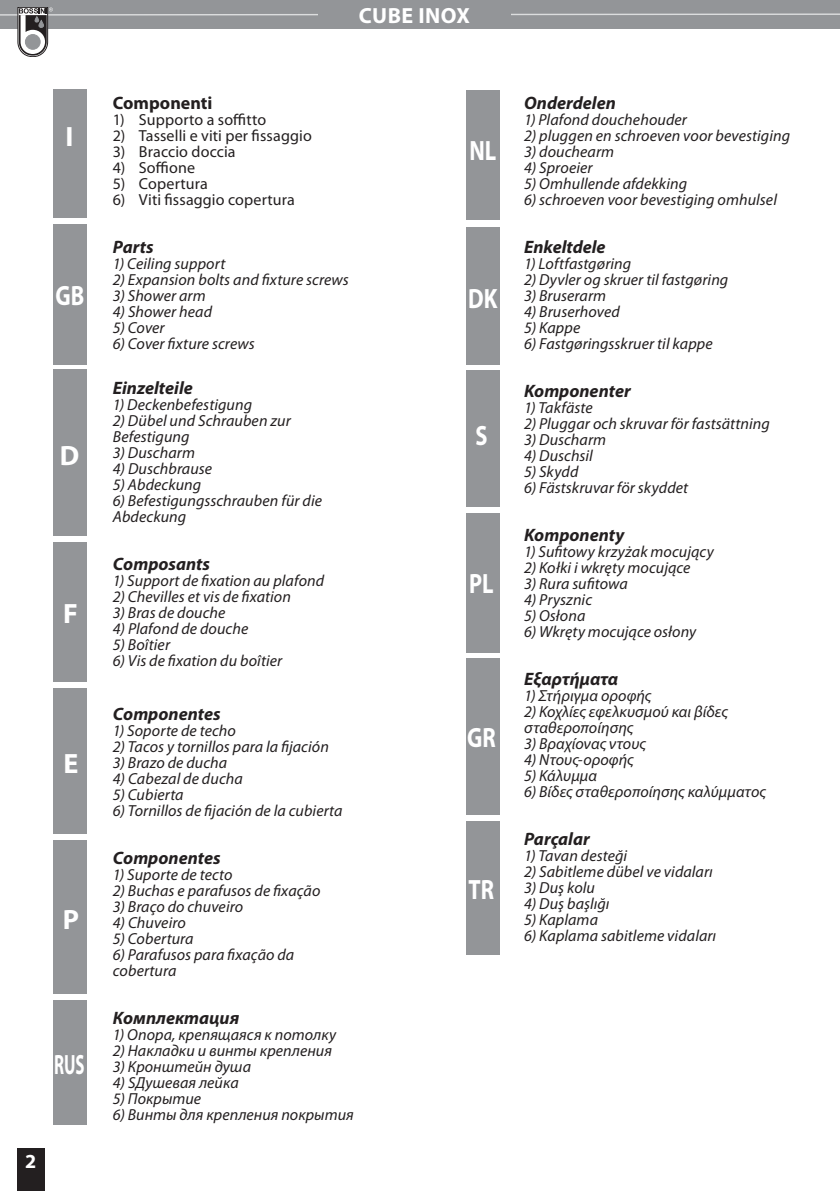
<style>
.page{position:relative;width:840px;height:1191px;background:#fff}
.page>*{position:absolute;margin:0;border:0;box-sizing:border-box;transform-origin:0 0}
.t1{font:700 28px "Myriad Pro";color:#fff;scale:.8 1}
.t2{font:700 28px "Myriad Pro";color:#fff}
.t3{font:700 28px "Myriad Pro";color:#fff;scale:.6 1}
.t4{font:700 22px "Myriad Pro";letter-spacing:.02em;color:#fff}
.t5{font:700 20px "Myriad Pro";color:#fff}
.t6{font:italic 700 18px "Myriad Pro";color:#231f20}
.t7{font:700 18px "Myriad Pro";color:#231f20}
.t8{font:italic 16px/16px "Myriad Pro";letter-spacing:.005em;color:#231f20}
.t9{font:16px "Myriad Pro";letter-spacing:.01em;color:#231f20}
</style>
<div class="page">
<div style="left:17px;top:1148px;width:28px;height:43px;background:#231f20"></div>
<div style="left:0;top:0;width:839px;height:28px;background:#939598"></div>
<svg style="left:0;top:7px;width:839px;height:50px"></svg>
<div style="left:317px;top:1px;width:193px;height:27px;background:#939598"></div>
<div style="left:53px;top:90px;width:34px;height:128px;background:#939598"></div>
<div style="left:53px;top:224px;width:34px;height:141px;background:#939598"></div>
<div style="left:53px;top:370px;width:34px;height:166px;background:#939598"></div>
<div style="left:53px;top:542px;width:34px;height:140px;background:#939598"></div>
<div style="left:53px;top:688px;width:34px;height:146px;background:#939598"></div>
<div style="left:53px;top:840px;width:34px;height:154px;background:#939598"></div>
<div style="left:53px;top:1000px;width:34px;height:125px;background:#939598"></div>
<div style="left:465px;top:90px;width:34px;height:130px;background:#939598"></div>
<div style="left:465px;top:227px;width:34px;height:137px;background:#939598"></div>
<div style="left:465px;top:821px;width:34px;height:133px;background:#939598"></div>
<div style="left:465px;top:370px;width:34px;height:136px;background:#939598"></div>
<div style="left:465px;top:513px;width:34px;height:139px;background:#939598"></div>
<div style="left:465px;top:658px;width:34px;height:157px;background:#939598"></div>
<h2 class="t4" style="left:358px;top:7px;width:113px">CUBE INOX</h2>
<h1 class="t2" style="left:65px;top:126px;width:9px">I</h1>
<h1 class="t1" style="left:55px;top:285px;width:38px">GB</h1>
<h1 class="t2" style="left:60px;top:445px;width:21px">D</h1>
<h1 class="t2" style="left:63px;top:602px;width:16px">F</h1>
<h1 class="t2" style="left:63px;top:752px;width:16px">E</h1>
<h1 class="t2" style="left:63px;top:909px;width:18px">P</h1>
<h1 class="t3" style="left:54px;top:1054px;width:52px">RUS</h1>
<p class="t5" style="left:25px;top:1154px;width:13px">2</p>
<p class="t7" style="left:113px;top:96px;width:101px">Componenti</p>
<p class="t9" style="left:113px;top:114px;width:155px">1) Supporto a soffitto</p>
<p class="t9" style="left:113px;top:130px;width:200px">2) Tasselli e viti per fissaggio</p>
<p class="t9" style="left:113px;top:146px;width:124px">3) Braccio doccia</p>
<p class="t9" style="left:113px;top:162px;width:84px">4) Soffione</p>
<p class="t9" style="left:113px;top:178px;width:97px">5) Copertura</p>
<p class="t9" style="left:113px;top:194px;width:183px">6) Viti fissaggio copertura</p>
<p class="t6" style="left:113px;top:240px;width:42px">Parts</p>
<p class="t8" style="left:113px;top:257px;width:114px">1) Ceiling support</p>
<p class="t8" style="left:113px;top:273px;width:237px">2) Expansion bolts and fixture screws</p>
<p class="t8" style="left:113px;top:289px;width:94px">3) Shower arm</p>
<p class="t8" style="left:113px;top:305px;width:101px">4) Shower head</p>
<p class="t8" style="left:113px;top:321px;width:53px">5) Cover</p>
<p class="t8" style="left:113px;top:337px;width:143px">6) Cover fixture screws</p>
<p class="t6" style="left:113px;top:381px;width:81px">Einzelteile</p>
<p class="t8" style="left:113px;top:398px;width:141px">1) Deckenbefestigung</p>
<p class="t8" style="left:113px;top:414px;width:179px">2) Dübel und Schrauben zur<br>Befestigung</p>
<p class="t8" style="left:113px;top:446px;width:84px">3) Duscharm</p>
<p class="t8" style="left:113px;top:462px;width:101px">4) Duschbrause</p>
<p class="t8" style="left:113px;top:478px;width:90px">5) Abdeckung</p>
<p class="t8" style="left:113px;top:494px;width:211px">6) Befestigungsschrauben für die<br>Abdeckung</p>
<p class="t6" style="left:113px;top:557px;width:99px">Composants</p>
<p class="t8" style="left:113px;top:574px;width:213px">1) Support de fixation au plafond</p>
<p class="t8" style="left:113px;top:590px;width:179px">2) Chevilles et vis de fixation</p>
<p class="t8" style="left:113px;top:606px;width:114px">3) Bras de douche</p>
<p class="t8" style="left:113px;top:622px;width:137px">4) Plafond de douche</p>
<p class="t8" style="left:113px;top:638px;width:59px">5) Boîtier</p>
<p class="t8" style="left:113px;top:654px;width:171px">6) Vis de fixation du boîtier</p>
<p class="t6" style="left:113px;top:707px;width:109px">Componentes</p>
<p class="t8" style="left:113px;top:724px;width:124px">1) Soporte de techo</p>
<p class="t8" style="left:113px;top:740px;width:217px">2) Tacos y tornillos para la fijación</p>
<p class="t8" style="left:113px;top:756px;width:116px">3) Brazo de ducha</p>
<p class="t8" style="left:113px;top:772px;width:131px">4) Cabezal de ducha</p>
<p class="t8" style="left:113px;top:788px;width:72px">5) Cubierta</p>
<p class="t8" style="left:113px;top:804px;width:231px">6) Tornillos de fijación de la cubierta</p>
<p class="t6" style="left:113px;top:851px;width:109px">Componentes</p>
<p class="t8" style="left:113px;top:868px;width:121px">1) Suporte de tecto</p>
<p class="t8" style="left:113px;top:884px;width:209px">2) Buchas e parafusos de fixação</p>
<p class="t8" style="left:113px;top:900px;width:132px">3) Braço do chuveiro</p>
<p class="t8" style="left:113px;top:916px;width:74px">4) Chuveiro</p>
<p class="t8" style="left:113px;top:932px;width:82px">5) Cobertura</p>
<p class="t8" style="left:113px;top:948px;width:183px">6) Parafusos para fixação da cobertura</p>
<p class="t6" style="left:113px;top:1011px;width:128px">Комплектация</p>
<p class="t8" style="left:113px;top:1028px;width:225px">1) Опора, крепящаяся к потолку</p>
<p class="t8" style="left:113px;top:1044px;width:220px">2) Накладки и винты крепления</p>
<p class="t8" style="left:113px;top:1060px;width:140px">3) Кронштейн душа</p>
<p class="t8" style="left:113px;top:1076px;width:127px">4) SДушевая лейка</p>
<p class="t8" style="left:113px;top:1092px;width:90px">5) Покрытие</p>
<p class="t8" style="left:113px;top:1108px;width:242px">6) Винты для крепления покрытия</p>
<h1 class="t1" style="left:469px;top:140px;width:35px">NL</h1>
<h1 class="t1" style="left:468px;top:288px;width:38px">DK</h1>
<h1 class="t1" style="left:475px;top:425px;width:17px">S</h1>
<h1 class="t1" style="left:469px;top:573px;width:32px">PL</h1>
<h1 class="t1" style="left:467px;top:726px;width:37px">GR</h1>
<h1 class="t1" style="left:468px;top:879px;width:33px">TR</h1>
<p class="t6" style="left:524px;top:96px;width:93px">Onderdelen</p>
<p class="t8" style="left:524px;top:113px;width:164px">1) Plafond douchehouder</p>
<p class="t8" style="left:524px;top:129px;width:267px">2) pluggen en schroeven voor bevestiging</p>
<p class="t8" style="left:524px;top:145px;width:91px">3) douchearm</p>
<p class="t8" style="left:524px;top:161px;width:70px">4) Sproeier</p>
<p class="t8" style="left:524px;top:177px;width:164px">5) Omhullende afdekking</p>
<p class="t8" style="left:524px;top:193px;width:254px">6) schroeven voor bevestiging omhulsel</p>
<p class="t6" style="left:524px;top:240px;width:83px">Enkeltdele</p>
<p class="t8" style="left:524px;top:257px;width:109px">1) Loftfastgøring</p>
<p class="t8" style="left:524px;top:273px;width:205px">2) Dyvler og skruer til fastgøring</p>
<p class="t8" style="left:524px;top:289px;width:83px">3) Bruserarm</p>
<p class="t8" style="left:524px;top:305px;width:97px">4) Bruserhoved</p>
<p class="t8" style="left:524px;top:321px;width:58px">5) Kappe</p>
<p class="t8" style="left:524px;top:337px;width:190px">6) Fastgøringsskruer til kappe</p>
<p class="t6" style="left:524px;top:384px;width:108px">Komponenter</p>
<p class="t8" style="left:524px;top:401px;width:70px">1) Takfäste</p>
<p class="t8" style="left:524px;top:417px;width:247px">2) Pluggar och skruvar för fastsättning</p>
<p class="t8" style="left:524px;top:433px;width:84px">3) Duscharm</p>
<p class="t8" style="left:524px;top:449px;width:70px">4) Duschsil</p>
<p class="t8" style="left:524px;top:465px;width:56px">5) Skydd</p>
<p class="t8" style="left:524px;top:481px;width:165px">6) Fästskruvar för skyddet</p>
<p class="t6" style="left:524px;top:528px;width:102px">Komponenty</p>
<p class="t8" style="left:524px;top:545px;width:191px">1) Sufitowy krzyżak mocujący</p>
<p class="t8" style="left:524px;top:561px;width:168px">2) Kołki i wkręty mocujące</p>
<p class="t8" style="left:524px;top:577px;width:105px">3) Rura sufitowa</p>
<p class="t8" style="left:524px;top:593px;width:69px">4) Prysznic</p>
<p class="t8" style="left:524px;top:609px;width:63px">5) Osłona</p>
<p class="t8" style="left:524px;top:625px;width:173px">6) Wkręty mocujące osłony</p>
<p class="t6" style="left:524px;top:672px;width:96px">Εξαρτήματα</p>
<p class="t8" style="left:524px;top:689px;width:129px">1) Στήριγμα οροφής</p>
<p class="t8" style="left:524px;top:705px;width:205px">2) Κοχλίες εφελκυσμού και βίδες σταθεροποίησης</p>
<p class="t8" style="left:524px;top:737px;width:123px">3) Βραχίονας ντους</p>
<p class="t8" style="left:524px;top:753px;width:111px">4) Ντους-οροφής</p>
<p class="t8" style="left:524px;top:769px;width:74px">5) Κάλυμμα</p>
<p class="t8" style="left:524px;top:785px;width:243px">6) Βίδες σταθεροποίησης καλύμματος</p>
<p class="t6" style="left:524px;top:832px;width:67px">Parçalar</p>
<p class="t8" style="left:524px;top:849px;width:104px">1) Tavan desteği</p>
<p class="t8" style="left:524px;top:865px;width:190px">2) Sabitleme dübel ve vidaları</p>
<p class="t8" style="left:524px;top:881px;width:72px">3) Duş kolu</p>
<p class="t8" style="left:524px;top:897px;width:87px">4) Duş başlığı</p>
<p class="t8" style="left:524px;top:913px;width:75px">5) Kaplama</p>
<p class="t8" style="left:524px;top:929px;width:193px">6) Kaplama sabitleme vidaları</p>
</div>
